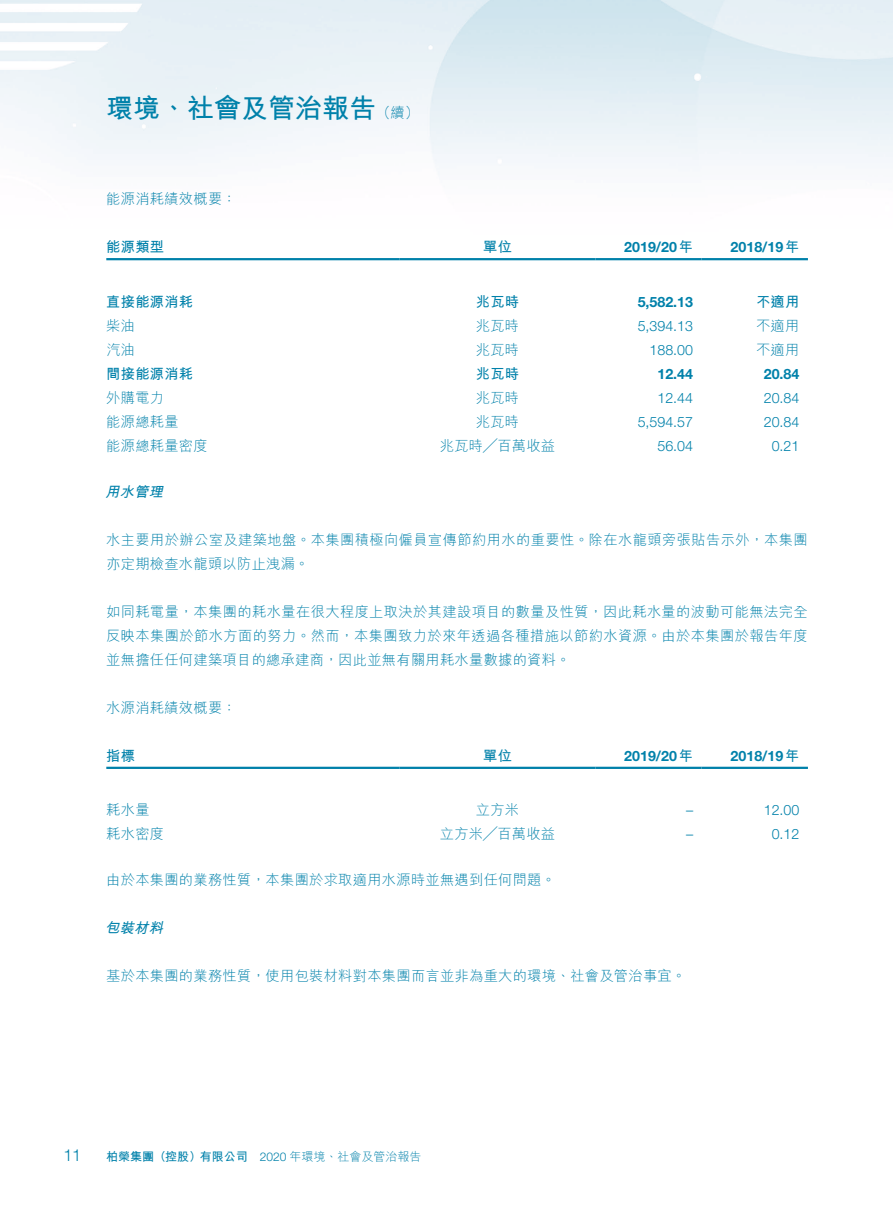
<style>
.page{position:relative;width:893px;height:1212px;background:#fff}
.page>*{position:absolute;margin:0;border:0;box-sizing:border-box;transform-origin:0 0}
.t1{font:700 27px "M Hei HK";color:#0081aa}
.t2{font:300 16.5px "Helvetica Neue LT Std";color:#0081aa}
._00_txt{font:300 14.25px/24px "M Hei HK";letter-spacing:.02em;color:#0081aa}
._50_Table_txt{font:300 14.25px "M Hei HK";letter-spacing:.02em;color:#0081aa}
._50_Table_txt-2{font:300 14.25px "Helvetica Neue LT Std";color:#0081aa}
._50_Table_txt-3{font:700 14.25px "Helvetica Neue LT Std";color:#0081aa}
._50_Table_txt-4{font:700 14.25px "M Hei HK";letter-spacing:.02em;color:#0081aa}
._03_H3{font:italic 700 14.25px "M Hei HK";color:#0081aa}
.t3{font:700 12px "M Hei HK";color:#0081aa}
.s1{font-weight:300;font-size:14.25px}
.s2{font-family:"M Hei HK"}
.s3{font-family:"Helvetica Neue LT Std";font-weight:300}
.s4{font-weight:300}
</style>
<div class="page">
<hr style="left:106px;top:258px;width:294px;height:2px;background:#0081aa">
<hr style="left:400px;top:258px;width:195px;height:2px;background:#0081aa">
<hr style="left:595px;top:258px;width:107px;height:2px;background:#0081aa">
<hr style="left:702px;top:258px;width:106px;height:2px;background:#0081aa">
<hr style="left:106px;top:767px;width:294px;height:2px;background:#0081aa">
<hr style="left:400px;top:767px;width:195px;height:2px;background:#0081aa">
<hr style="left:595px;top:767px;width:107px;height:2px;background:#0081aa">
<hr style="left:702px;top:767px;width:106px;height:2px;background:#0081aa">
<h1 class="t1" style="left:106px;top:88px;width:314px">環境、社會及管治報告<span class="s1">（續）</span></h1>
<p class="_00_txt" style="left:106px;top:187px;width:132px">能源消耗績效概要：</p>
<p class="_50_Table_txt-4" style="left:106px;top:236px;width:59px">能源類型</p>
<p class="_50_Table_txt-4" style="left:483px;top:236px;width:30px">單位</p>
<p class="_50_Table_txt-3" style="left:624px;top:238px;width:70px">2019/20<span class="s2">年</span></p>
<p class="_50_Table_txt-3" style="left:731px;top:238px;width:70px">2018/19<span class="s2">年</span></p>
<p class="_50_Table_txt-4" style="left:106px;top:291px;width:88px">直接能源消耗</p>
<p class="_50_Table_txt-4" style="left:476px;top:291px;width:45px">兆瓦時</p>
<p class="_50_Table_txt-3" style="left:638px;top:293px;width:57px">5,582.13</p>
<p class="_50_Table_txt-4" style="left:756px;top:291px;width:45px">不適用</p>
<p class="_50_Table_txt" style="left:106px;top:318px;width:30px">柴油</p>
<p class="_50_Table_txt" style="left:476px;top:318px;width:45px">兆瓦時</p>
<p class="_50_Table_txt-2" style="left:638px;top:317px;width:57px">5,394.13</p>
<p class="_50_Table_txt" style="left:756px;top:318px;width:45px">不適用</p>
<p class="_50_Table_txt" style="left:106px;top:342px;width:30px">汽油</p>
<p class="_50_Table_txt" style="left:476px;top:342px;width:45px">兆瓦時</p>
<p class="_50_Table_txt-2" style="left:649px;top:341px;width:45px">188.00</p>
<p class="_50_Table_txt" style="left:756px;top:342px;width:45px">不適用</p>
<p class="_50_Table_txt-4" style="left:106px;top:363px;width:88px">間接能源消耗</p>
<p class="_50_Table_txt-4" style="left:476px;top:363px;width:45px">兆瓦時</p>
<p class="_50_Table_txt-3" style="left:657px;top:365px;width:37px">12.44</p>
<p class="_50_Table_txt-3" style="left:764px;top:365px;width:37px">20.84</p>
<p class="_50_Table_txt" style="left:106px;top:390px;width:59px">外購電力</p>
<p class="_50_Table_txt" style="left:476px;top:390px;width:45px">兆瓦時</p>
<p class="_50_Table_txt-2" style="left:657px;top:389px;width:37px">12.44</p>
<p class="_50_Table_txt-2" style="left:764px;top:389px;width:37px">20.84</p>
<p class="_50_Table_txt" style="left:106px;top:414px;width:74px">能源總耗量</p>
<p class="_50_Table_txt" style="left:476px;top:414px;width:45px">兆瓦時</p>
<p class="_50_Table_txt-2" style="left:638px;top:413px;width:57px">5,594.57</p>
<p class="_50_Table_txt-2" style="left:764px;top:413px;width:37px">20.84</p>
<p class="_50_Table_txt" style="left:106px;top:438px;width:103px">能源總耗量密度</p>
<p class="_50_Table_txt" style="left:440px;top:438px;width:117px">兆瓦時╱百萬收益</p>
<p class="_50_Table_txt-2" style="left:657px;top:437px;width:37px">56.04</p>
<p class="_50_Table_txt-2" style="left:772px;top:437px;width:29px">0.21</p>
<p class="_03_H3" style="left:105px;top:481px;width:63px">用水管理</p>
<p class="_00_txt" style="left:106px;top:527px;width:703px">水主要用於辦公室及建築地盤。本集團積極向僱員宣傳節約用水的重要性。除在水龍頭旁張貼告示外，本集團亦定期檢查水龍頭以防止洩漏。</p>
<p class="_00_txt" style="left:106px;top:599px;width:703px;text-align:justify">如同耗電量，本集團的耗水量在很大程度上取決於其建設項目的數量及性質，因此耗水量的波動可能無法完全反映本集團於節水方面的努力。然而，本集團致力於來年透過各種措施以節約水資源。由於本集團於報告年度並無擔任任何建築項目的總承建商，因此並無有關用耗水量數據的資料。</p>
<p class="_00_txt" style="left:106px;top:695px;width:132px">水源消耗績效概要：</p>
<p class="_50_Table_txt-4" style="left:106px;top:745px;width:30px">指標</p>
<p class="_50_Table_txt-4" style="left:483px;top:745px;width:30px">單位</p>
<p class="_50_Table_txt-3" style="left:624px;top:747px;width:70px">2019/20<span class="s2">年</span></p>
<p class="_50_Table_txt-3" style="left:731px;top:747px;width:70px">2018/19<span class="s2">年</span></p>
<p class="_50_Table_txt" style="left:106px;top:803px;width:45px">耗水量</p>
<p class="_50_Table_txt" style="left:476px;top:803px;width:45px">立方米</p>
<p class="_50_Table_txt-2" style="left:686px;top:801px;width:9px">–</p>
<p class="_50_Table_txt-2" style="left:764px;top:801px;width:37px">12.00</p>
<p class="_50_Table_txt" style="left:106px;top:827px;width:59px">耗水密度</p>
<p class="_50_Table_txt" style="left:440px;top:827px;width:117px">立方米╱百萬收益</p>
<p class="_50_Table_txt-2" style="left:686px;top:825px;width:9px">–</p>
<p class="_50_Table_txt-2" style="left:772px;top:825px;width:29px">0.12</p>
<p class="_00_txt" style="left:106px;top:868px;width:451px">由於本集團的業務性質，本集團於求取適用水源時並無遇到任何問題。</p>
<p class="_03_H3" style="left:105px;top:918px;width:63px">包裝材料</p>
<p class="_00_txt" style="left:106px;top:964px;width:581px">基於本集團的業務性質，使用包裝材料對本集團而言並非為重大的環境、社會及管治事宜。</p>
<p class="t2" style="left:63px;top:1145px;width:19px">11</p>
<p class="t3" style="left:106px;top:1148px;width:317px">柏榮集團（控股）有限公司 <span class="s3">2020</span> <span class="s4">年環境、社會及管治報告</span></p>
</div>
